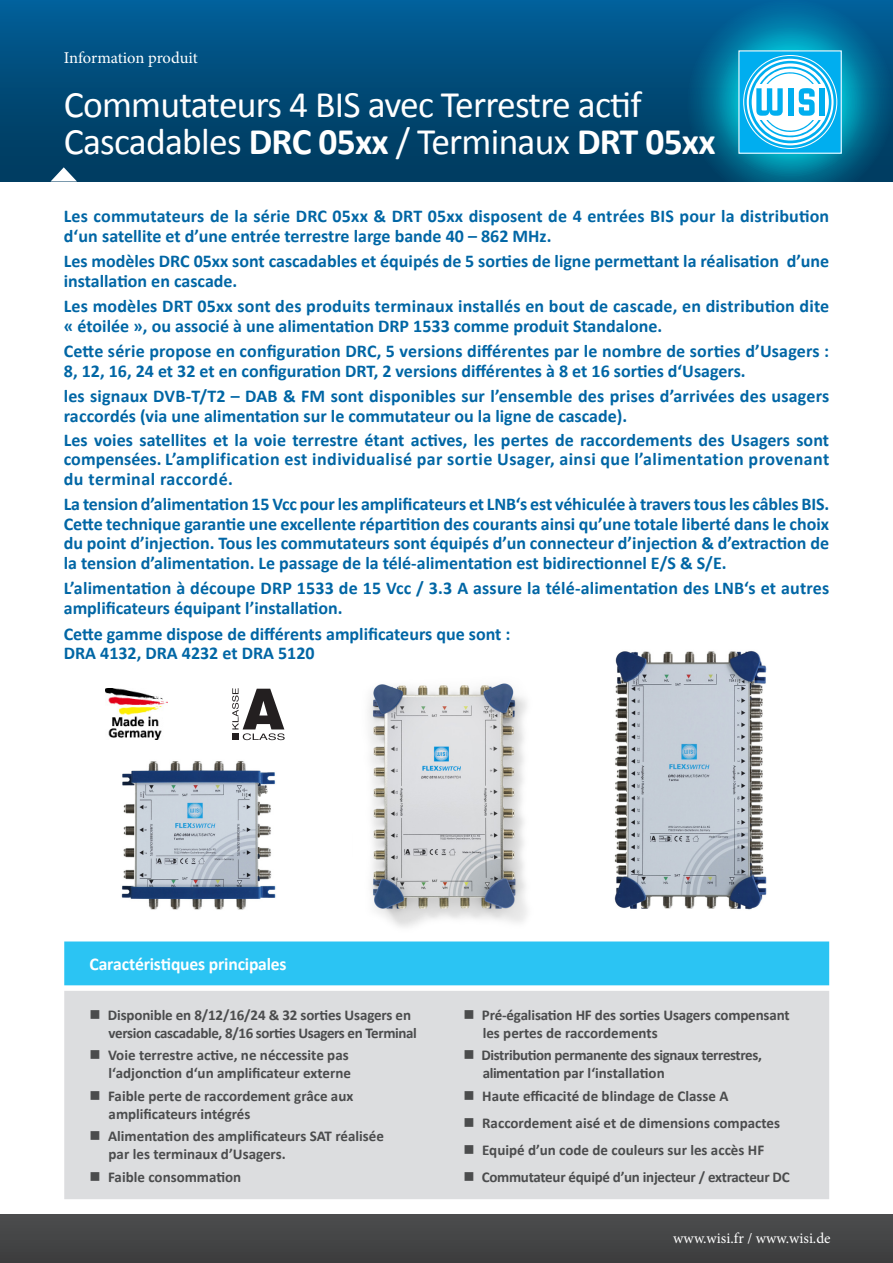
<style>
.page{position:relative;width:893px;height:1263px;background:#fff}
.page>*{position:absolute;margin:0;border:0;box-sizing:border-box;transform-origin:0 0}
.Headline_H1_25pt_-_l{font:37.5px "Calibri";letter-spacing:-.02em;color:#fff}
.t1{font:700 18px/19.5px "Calibri";color:#0166a5}
.Headline_H3_11_Pt{font:700 18px "Calibri";letter-spacing:-.01em;color:#fff}
.t2{font:16.5px "Minion Pro";letter-spacing:-.01em;color:#fff}
.t3{font:700 15px/18px "Calibri";letter-spacing:-.01em;color:#4b4c4d}
.t4{font:15px "Minion Pro";letter-spacing:.005em;color:#fff}
.s1{font-weight:700}
</style>
<div class="page">
<div style="left:0;top:0;width:893px;height:181px;background:linear-gradient(to bottom,#015e97,#00385a)"></div>
<svg style="left:686px;top:0;width:207px;height:182px;background:#1c85af"></svg>
<svg style="left:51px;top:167px;width:26px;height:14px"></svg>
<div style="left:0;top:1215px;width:893px;height:48px;background:#454647"></div>
<div style="left:64px;top:991px;width:765px;height:208px;background:#dcdddf"></div>
<div style="left:64px;top:941px;width:765px;height:44px;background:#2bc4f3;border:2px solid #2bc4f3"></div>
<svg style="left:232px;top:689px;width:53px;height:51px"></svg>
<img style="left:106px;top:689px;width:62px;height:51px">
<img style="left:121px;top:761px;width:155px;height:149px">
<img style="left:614px;top:651px;width:153px;height:259px">
<img style="left:368px;top:683px;width:159px;height:244px">
<p class="t2" style="left:64px;top:47px;width:135px">Information produit</p>
<p class="Headline_H1_25pt_-_l" style="left:64px;top:80px;width:579px">Commutateurs 4 BIS avec Terrestre actif</p>
<p class="Headline_H1_25pt_-_l" style="left:64px;top:118px;width:653px">Cascadables <span class="s1">DRC 05xx</span> / Terminaux <span class="s1">DRT 05xx</span></p>
<p class="t1" style="left:64px;top:207px;width:767px">Les commutateurs de la série DRC 05xx &amp; DRT 05xx disposent de 4 entrées BIS pour la distribution d‘un satellite et d’une entrée terrestre large bande 40 – 862 MHz.</p>
<p class="t1" style="left:64px;top:252px;width:767px">Les modèles DRC 05xx sont cascadables et équipés de 5 sorties de ligne permettant la réalisation d’une installation en cascade.</p>
<p class="t1" style="left:64px;top:297px;width:767px">Les modèles DRT 05xx sont des produits terminaux installés en bout de cascade, en distribution dite « étoilée », ou associé à une alimentation DRP 1533 comme produit Standalone.</p>
<p class="t1" style="left:64px;top:342px;width:767px">Cette série propose en configuration DRC, 5 versions différentes par le nombre de sorties d’Usagers :<br>8, 12, 16, 24 et 32 et en configuration DRT, 2 versions différentes à 8 et 16 sorties d‘Usagers.</p>
<p class="t1" style="left:64px;top:387px;width:767px">les signaux DVB-T/T2 – DAB &amp; FM sont disponibles sur l’ensemble des prises d’arrivées des usagers raccordés (via une alimentation sur le commutateur ou la ligne de cascade).</p>
<p class="t1" style="left:64px;top:430px;width:767px;text-align:justify">Les voies satellites et la voie terrestre étant actives, les pertes de raccordements des Usagers sont compensées. L’amplification est individualisé par sortie Usager, ainsi que l’alimentation provenant du terminal raccordé.</p>
<p class="t1" style="left:64px;top:495px;width:767px;text-align:justify">La tension d’alimentation 15 Vcc pour les amplificateurs et LNB‘s est véhiculée à travers tous les câbles BIS.<br>Cette technique garantie une excellente répartition des courants ainsi qu’une totale liberté dans le choix du point d’injection. Tous les commutateurs sont équipés d’un connecteur d’injection &amp; d’extraction de la tension d’alimentation. Le passage de la télé-alimentation est bidirectionnel E/S &amp; S/E.</p>
<p class="t1" style="left:64px;top:579px;width:767px">L’alimentation à découpe DRP 1533 de 15 Vcc / 3.3 A assure la télé-alimentation des LNB‘s et autres amplificateurs équipant l’installation.</p>
<p class="t1" style="left:64px;top:624px;width:448px">Cette gamme dispose de différents amplificateurs que sont :</p>
<p class="t1" style="left:64px;top:643px;width:252px">DRA 4132, DRA 4232 et DRA 5120</p>
<p class="Headline_H3_11_Pt" style="left:89px;top:952px;width:199px">Caractéristiques principales</p>
<p class="t3" style="left:108px;top:1006px;width:311px">Disponible en 8/12/16/24 &amp; 32 sorties Usagers en version cascadable, 8/16 sorties Usagers en Terminal</p>
<p class="t3" style="left:108px;top:1046px;width:244px">Voie terrestre active, ne néccessite pas l‘adjonction d‘un amplificateur externe</p>
<p class="t3" style="left:108px;top:1087px;width:247px">Faible perte de raccordement grâce aux amplificateurs intégrés</p>
<p class="t3" style="left:108px;top:1127px;width:277px">Alimentation des amplificateurs SAT réalisée par les terminaux d’Usagers.</p>
<p class="t3" style="left:108px;top:1168px;width:135px">Faible consommation</p>
<p class="t3" style="left:482px;top:1006px;width:309px">Pré-égalisation HF des sorties Usagers compensant les pertes de raccordements</p>
<p class="t3" style="left:481px;top:1046px;width:282px">Distribution permanente des signaux terrestres, alimentation par l‘installation</p>
<p class="t3" style="left:482px;top:1087px;width:248px">Haute efficacité de blindage de Classe A</p>
<p class="t3" style="left:482px;top:1114px;width:299px">Raccordement aisé et de dimensions compactes</p>
<p class="t3" style="left:482px;top:1141px;width:283px">Equipé d’un code de couleurs sur les accès HF</p>
<p class="t3" style="left:482px;top:1168px;width:310px">Commutateur équipé d’un injecteur / extracteur DC</p>
<p class="t4" style="left:673px;top:1228px;width:159px">www.wisi.fr / www.wisi.de</p>
</div>
